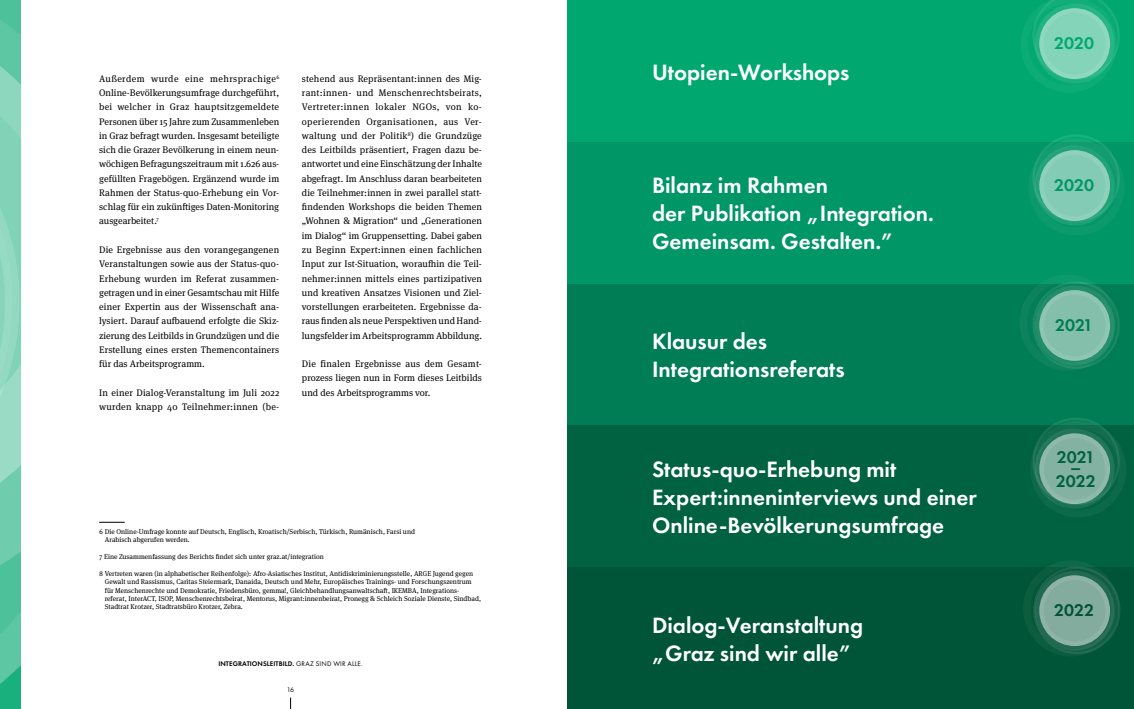
<style>
.page{position:relative;width:1134px;height:709px;background:#fff}
.page>*{position:absolute;margin:0;border:0;box-sizing:border-box;transform-origin:0 0}
.t1{font:600 23px/28px "Futura PT";color:#fff}
.t2{font:600 17.6px "Futura PT";color:#006241}
.t3{font:600 17.6px "Futura PT";color:#00a870}
.t4{font:600 17.6px "Futura PT";color:#009665}
.t5{font:600 17.6px "Futura PT";color:#007d54}
.t6{font:600 17.6px "Futura PT";color:#005437}
.t7{font:9.5px/14.2px "Meta Serif Pro";color:#000;text-align:justify}
.t8{font:7px/8.4px "Meta Serif Pro";color:#000}
.t9{font:600 7px "Futura PT";letter-spacing:.01em;color:#000}
.t10{font:7px "Futura PT";color:#000}
.s1{font-weight:400}
</style>
<div class="page">
<svg style="left:0;top:0;width:292px;height:709px"></svg>
<div style="left:567px;top:425px;width:567px;height:142px;background:#006241"></div>
<div style="left:567px;top:567px;width:567px;height:142px;background:#005437"></div>
<svg style="left:1023px;top:561px;width:98px;height:95px"></svg>
<div style="left:567px;top:283px;width:567px;height:142px;background:#007d54"></div>
<svg style="left:1031px;top:418px;width:95px;height:99px"></svg>
<div style="left:567px;top:142px;width:567px;height:141px;background:#009665"></div>
<svg style="left:1012px;top:275px;width:112px;height:95px"></svg>
<div style="left:567px;top:0;width:567px;height:142px;background:#00a870"></div>
<svg style="left:1029px;top:134px;width:95px;height:101px"></svg>
<svg style="left:1021px;top:0;width:99px;height:92px"></svg>
<div style="left:1039px;top:8px;width:71px;height:71px;background:#83d4b9;border-radius:50%"></div>
<div style="left:1035px;top:4px;width:79px;height:80px;border:9px solid #fff;border-radius:50%"></div>
<svg style="left:99px;top:522px;width:26px;height:1px"></svg>
<div style="left:1039px;top:150px;width:71px;height:71px;background:#83cbb4;border-radius:50%"></div>
<div style="left:1035px;top:145px;width:79px;height:80px;border:9px solid #fff;border-radius:50%"></div>
<div style="left:1039px;top:290px;width:71px;height:71px;background:#83bfab;border-radius:50%"></div>
<div style="left:1035px;top:285px;width:79px;height:80px;border:9px solid #fff;border-radius:50%"></div>
<div style="left:1039px;top:575px;width:71px;height:71px;background:#83ab9e;border-radius:50%"></div>
<div style="left:1035px;top:570px;width:79px;height:80px;border:9px solid #fff;border-radius:50%"></div>
<div style="left:1039px;top:433px;width:71px;height:71px;background:#83b2a3;border-radius:50%"></div>
<div style="left:1035px;top:429px;width:79px;height:79px;border:9px solid #fff;border-radius:50%"></div>
<svg style="left:290px;top:697px;width:1px;height:12px"></svg>
<p class="t7" style="left:99px;top:71px;width:182px">Außerdem wurde eine mehrsprachige<sup>6<br></sup>Online-Bevölkerungsumfrage durchgeführt, bei welcher in Graz hauptsitzgemeldete Personen über 15 Jahre zum Zusammenleben in Graz befragt wurden. Insgesamt beteiligte sich die Grazer Bevölkerung in einem neun&shy;wöchigen Befragungszeitraum mit 1.626 aus&shy;gefüllten Fragebögen. Ergänzend wurde im Rahmen der Status-quo-Erhebung ein Vor&shy;schlag für ein zukünftiges Daten-Monitoring ausgearbeitet.<sup>7</sup></p>
<p class="t7" style="left:99px;top:242px;width:182px">Die Ergebnisse aus den vorangegangenen Veranstaltungen sowie aus der Status-quo-Erhebung wurden im Referat zusammen&shy;getragen und in einer Gesamtschau mit Hilfe einer Expertin aus der Wissenschaft ana&shy;lysiert. Darauf aufbauend erfolgte die Skiz&shy;zierung des Leitbilds in Grundzügen und die Erstellung eines ersten Themencontainers für das Arbeitsprogramm.</p>
<p class="t7" style="left:99px;top:384px;width:182px">In einer Dialog-Veranstaltung im Juli 2022 wurden knapp 40 Teilnehmer:innen (be-</p>
<p class="t7" style="left:302px;top:71px;width:182px">stehend aus Repräsentant:innen des Mig&shy;rant:innen- und Menschenrechtsbeirats, Vertreter:innen lokaler NGOs, von ko&shy;operierenden Organisationen, aus Ver&shy;waltung und der Politik<sup>8</sup>) die Grundzüge des Leitbilds präsentiert, Fragen dazu be&shy;antwortet und eine Einschätzung der Inhalte abgefragt. Im Anschluss daran bearbeiteten die Teilnehmer:innen in zwei parallel statt&shy;findenden Workshops die beiden Themen „Wohnen &amp; Migration“ und „Generationen im Dialog“ im Gruppensetting. Dabei gaben zu Beginn Expert:innen einen fachlichen Input zur Ist-Situation, woraufhin die Teil&shy;nehmer:innen mittels eines partizipativen und kreativen Ansatzes Visionen und Ziel&shy;vorstellungen erarbeiteten. Ergebnisse da&shy;raus finden als neue Perspektiven und Hand&shy;lungsfelder im Arbeitsprogramm Abbildung.</p>
<p class="t7" style="left:302px;top:356px;width:182px">Die finalen Ergebnisse aus dem Gesamt&shy;prozess liegen nun in Form dieses Leitbilds und des Arbeitsprogramms vor.</p>
<p class="t8" style="left:105px;top:527px;width:312px;text-indent:-6px">6 Die Online-Umfrage konnte auf Deutsch, Englisch, Kroatisch/Serbisch, Türkisch, Rumänisch, Farsi und<br>Arabisch abgerufen werden.</p>
<p class="t8" style="left:99px;top:552px;width:226px">7 Eine Zusammenfassung des Berichts findet sich unter graz.at/integration</p>
<p class="t8" style="left:105px;top:569px;width:378px;text-indent:-6px">8 Vertreten waren (in alphabetischer Reihenfolge): Afro-Asiatisches Institut, Antidiskriminierungsstelle, ARGE Jugend gegen Gewalt und Rassismus, Caritas Steiermark, Danaida, Deutsch und Mehr, Europäisches Trainings- und Forschungszentrum für Menschenrechte und Demokratie, Friedensbüro, gemma!, Gleichbehandlungsanwaltschaft, IKEMBA, Integrations&shy;referat, InterACT, ISOP, Menschenrechtsbeirat, Mentorus, Migrant:innenbeirat, Pronegg &amp; Schleich Soziale Dienste, Sindbad, Stadtrat Krotzer, Stadtratsbüro Krotzer, Zebra.</p>
<p class="t9" style="left:218px;top:659px;width:146px">INTEGRATIONSLEITBILD. <span class="s1">GRAZ SIND WIR ALLE.</span></p>
<p class="t10" style="left:287px;top:685px;width:9px">16</p>
<h1 class="t1" style="left:652px;top:58px;width:199px">Utopien-Workshops</h1>
<h1 class="t1" style="left:652px;top:171px;width:283px">Bilanz im Rahmen<br>der Publikation „Integration.<br>Gemeinsam. Gestalten.”</h1>
<h1 class="t1" style="left:652px;top:327px;width:194px">Klausur des<br>Integrationsreferats</h1>
<h1 class="t1" style="left:652px;top:455px;width:326px">Status-quo-Erhebung mit<br>Expert:inneninterviews und einer<br>Online-Bevölkerungsumfrage</h1>
<h1 class="t1" style="left:652px;top:611px;width:213px">Dialog-Veranstaltung „Graz sind wir alle”</h1>
<h2 class="t3" style="left:1054px;top:32px;width:41px">2020</h2>
<h2 class="t4" style="left:1054px;top:174px;width:41px">2020</h2>
<h2 class="t5" style="left:1055px;top:314px;width:40px">2021</h2>
<h2 class="t2" style="left:1057px;top:445px;width:40px">2021</h2>
<h2 class="t2" style="left:1070px;top:458px;width:13px">–</h2>
<h2 class="t2" style="left:1056px;top:470px;width:41px">2022</h2>
<h2 class="t6" style="left:1054px;top:599px;width:41px">2022</h2>
</div>
